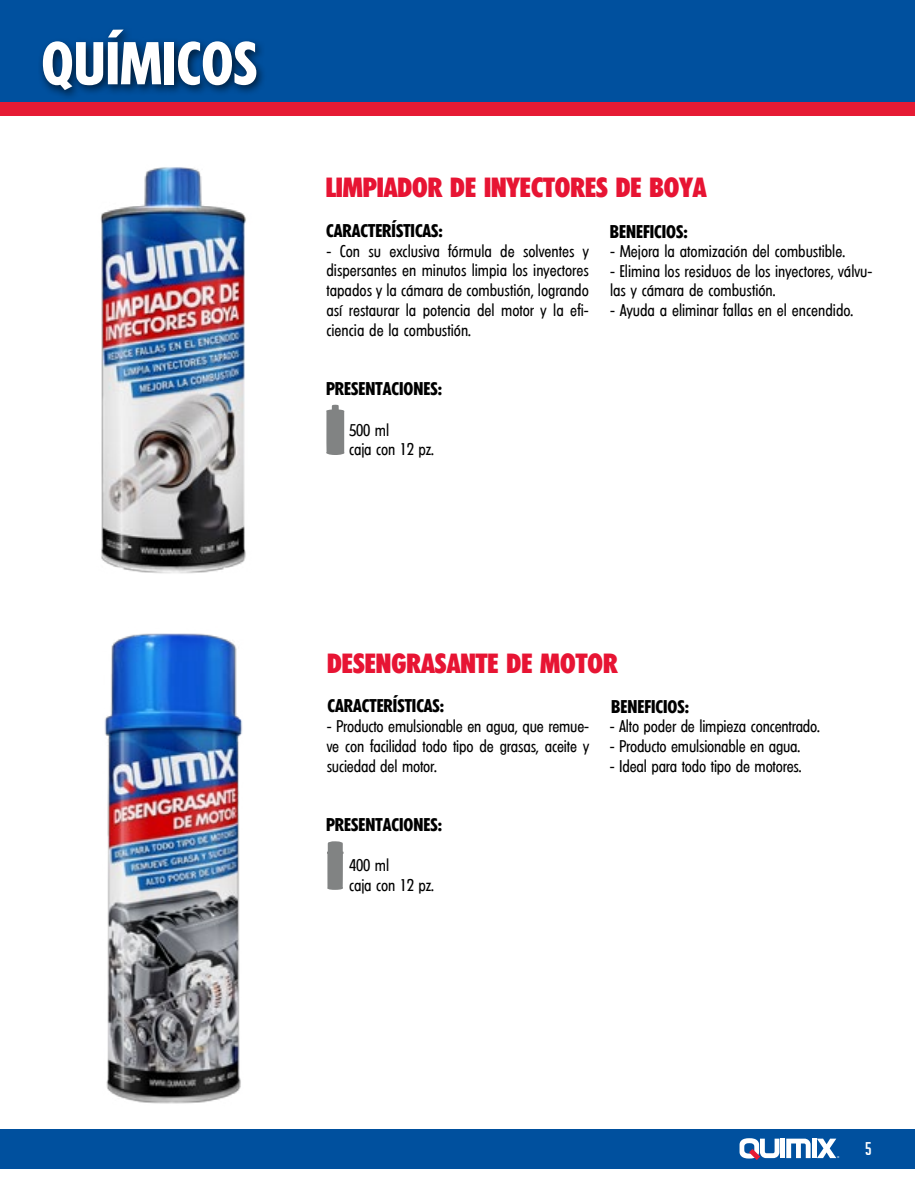
<style>
.page{position:relative;width:915px;height:1191px;background:#fff}
.page>*{position:absolute;margin:0;border:0;box-sizing:border-box;transform-origin:0 0}
.t1{font:600 condensed 58.5px "Limerick";color:#fff}
.t2{font:800 condensed 27px "Limerick";color:#e71433}
.t3{font:600 condensed 18px "Limerick";color:#000}
.t4{font:18px "Big Noodle Titling";color:#fff}
.t5{font:condensed 16.5px/19.8px "Limerick";color:#000}
.t6{font:800 condensed 2.7px "Limerick";color:#fff}
</style>
<div class="page">
<div style="left:0;top:1128px;width:914px;height:40px;background:#00509e"></div>
<img style="left:100px;top:167px;width:146px;height:407px">
<img style="left:104px;top:633px;width:139px;height:471px">
<div style="left:780px;top:1138px;width:5px;height:20px;background:#fff"></div>
<svg style="left:786px;top:1138px;width:24px;height:20px"></svg>
<div style="left:811px;top:1138px;width:5px;height:20px;background:#fff"></div>
<svg style="left:816px;top:1138px;width:20px;height:20px"></svg>
<svg style="left:739px;top:1138px;width:40px;height:22px"></svg>
<div style="left:0;top:0;width:914px;height:107px;background:#00509e"></div>
<div style="left:0;top:102px;width:914px;height:14px;background:#e61b34"></div>
<div style="left:38px;top:26px;width:229px;height:75px;background:#000;opacity:.65"></div>
<svg style="left:326px;top:405px;width:18px;height:50px"></svg>
<svg style="left:327px;top:841px;width:16px;height:49px"></svg>
<h1 class="t1" style="left:41px;top:29px;width:188px">QUÍMICOS</h1>
<h2 class="t2" style="left:325px;top:171px;width:382px">LIMPIADOR DE INYECTORES DE BOYA</h2>
<p class="t3" style="left:326px;top:220px;width:118px">CARACTERÍSTICAS:</p>
<p class="t3" style="left:609px;top:221px;width:79px">BENEFICIOS:</p>
<p class="t5" style="left:609px;top:241px;width:236px">- Mejora la atomización del combustible.</p>
<p class="t5" style="left:609px;top:261px;width:264px">- Elimina los residuos de los inyectores, válvu&shy;las y cámara de combustión.</p>
<p class="t5" style="left:609px;top:301px;width:245px">- Ayuda a eliminar fallas en el encendido.</p>
<p class="t5" style="left:326px;top:241px;width:264px;text-align:justify">- Con su exclusiva fórmula de solventes y dispersantes en minutos limpia los inyectores tapados y la cámara de combustión, logrando así restaurar la potencia del motor y la efi&shy;ciencia de la combustión.</p>
<p class="t3" style="left:326px;top:378px;width:18px">PRESE</p>
<p class="t3" style="left:365px;top:378px;width:78px">NTACIONES:</p>
<p class="t5" style="left:349px;top:420px;width:86px">500 ml<br>caja con 12 pz.</p>
<h2 class="t2" style="left:327px;top:647px;width:292px">DESENGRASANTE DE MOTOR</h2>
<p class="t3" style="left:327px;top:695px;width:118px">CARACTERÍSTICAS:</p>
<p class="t3" style="left:611px;top:696px;width:79px">BENEFICIOS:</p>
<p class="t5" style="left:326px;top:717px;width:264px;text-align:justify">- Producto emulsionable en agua, que remue&shy;ve con facilidad todo tipo de grasas, aceite y suciedad del motor.</p>
<p class="t3" style="left:326px;top:814px;width:18px">PRESE</p>
<p class="t3" style="left:365px;top:814px;width:78px">NTACIONES:</p>
<p class="t5" style="left:349px;top:855px;width:86px">400 ml<br>caja con 12 pz.</p>
<p class="t5" style="left:609px;top:717px;width:211px">- Alto poder de limpieza concentrado.</p>
<p class="t5" style="left:609px;top:737px;width:192px">- Producto emulsionable en agua.</p>
<p class="t5" style="left:609px;top:756px;width:193px">- Ideal para todo tipo de motores.</p>
<p class="t6" style="left:836px;top:1155px;width:4px">®</p>
<p class="t4" style="left:864px;top:1138px;width:8px">5</p>
</div>
